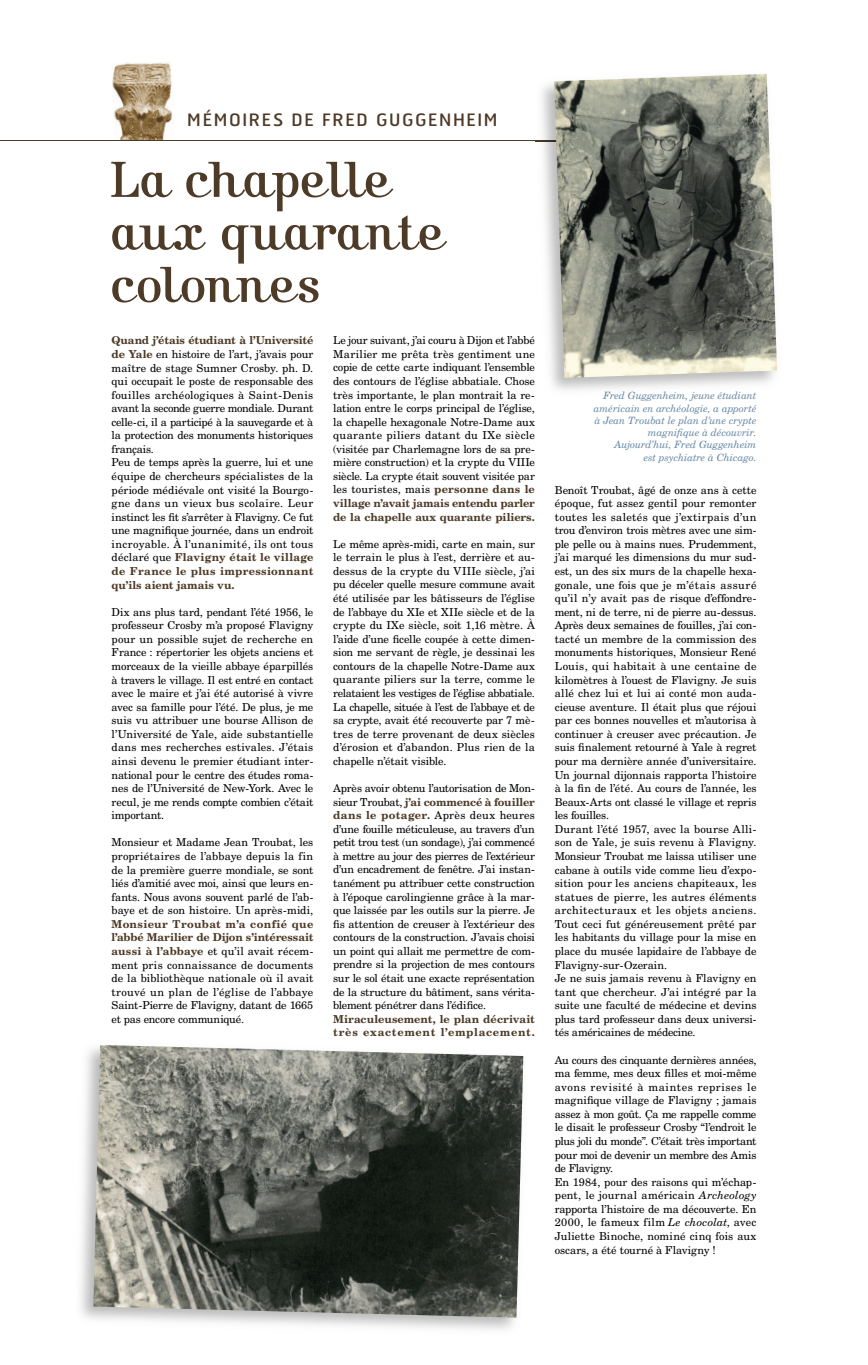
<style>
.page{position:relative;width:868px;height:1365px;background:#fff}
.page>*{position:absolute;margin:0;border:0;box-sizing:border-box;transform-origin:0 0}
.t1{font:52.5px/52.5px "Kursivschrift Stehend";letter-spacing:.03em;color:#4d3a27}
.t2{font:17.06px "Hermes";letter-spacing:.09em;color:#4d3a27}
.t3{font:10.94px/13.6px "New Century Schlbk";letter-spacing:-.005em;color:#000;text-align:justify}
.t4{font:700 10.94px/13.6px "New Century Schlbk";letter-spacing:.02em;color:#4d3a27}
.t5{font:italic 10.06px/12.2px "New Century Schlbk";letter-spacing:-.01em;color:#6788a4;text-align:right}
.s1{font-weight:700;color:#4d3a27}
.s2{font-style:italic}
</style>
<div class="page">
<img style="left:112px;top:62px;width:60px;height:78px">
<hr style="left:0;top:140px;width:536px;height:1px;background:#4d3a27">
<img style="left:93px;top:1044px;width:430px;height:273px">
<img style="left:536px;top:83px;width:236px;height:308px">
<img style="left:536px;top:140px;width:18px;height:1px">
<img style="left:554px;top:74px;width:223px;height:304px">
<h2 class="t2" style="left:187px;top:113px;width:312px">MÉMOIRES DE FRED GUGGENHEIM</h2>
<h1 class="t1" style="left:110px;top:161px;width:334px">La chapelle aux quarante colonnes</h1>
<p class="t3" style="left:112px;top:334px;width:203px;text-align:left"><span class="s1">Quand j’étais étudiant à l’Université de Yale</span> en histoire de l’art, j’avais pour maître de stage Sumner Crosby. ph. D. qui occupait le poste de responsable des fouilles archéologiques à Saint-Denis avant la seconde guerre mondiale. Durant celle-ci, il a participé à la sauvegarde et à la protection des monuments historiques français.<br>Peu de temps après la guerre, lui et une équipe de chercheurs spécialistes de la période médiévale ont visité la Bourgo&shy;gne dans un vieux bus scolaire. Leur instinct les fit s’arrêter à Flavigny. Ce fut une magnifique journée, dans un endroit incroyable. À l’unanimité, ils ont tous déclaré que <span class="s1">Flavigny était le village de France le plus impressionnant qu’ils aient jamais vu.</span></p>
<p class="t3" style="left:112px;top:606px;width:203px">Dix ans plus tard, pendant l’été 1956, le professeur Crosby m’a proposé Flavigny pour un possible sujet de recherche en France : répertorier les objets anciens et morceaux de la vieille abbaye éparpillés à travers le village. Il est entré en contact avec le maire et j’ai été autorisé à vivre avec sa famille pour l’été. De plus, je me suis vu attribuer une bourse Allison de l’Université de Yale, aide substantielle dans mes recherches estivales. J’étais ainsi devenu le premier étudiant inter&shy;national pour le centre des études roma&shy;nes de l’Université de New-York. Avec le recul, je me rends compte combien c’était important.</p>
<p class="t3" style="left:112px;top:836px;width:203px">Monsieur et Madame Jean Troubat, les propriétaires de l’abbaye depuis la fin de la première guerre mondiale, se sont liés d’amitié avec moi, ainsi que leurs en&shy;fants. Nous avons souvent parlé de l’ab&shy;baye et de son histoire. Un après-midi,</p>
<p class="t3" style="left:112px;top:918px;width:203px"><span class="s1">Monsieur Troubat m’a confié que l’abbé Marilier de Dijon s’intéressait aussi à l’abbaye</span> et qu’il avait récem&shy;ment pris connaissance de documents de la bibliothèque nationale où il avait trouvé un plan de l’église de l’abbaye Saint-Pierre de Flavigny, datant de 1665 et pas encore communiqué.</p>
<p class="t3" style="left:333px;top:334px;width:203px">Le jour suivant, j’ai couru à Dijon et l’abbé Marilier me prêta très gentiment une copie de cette carte indiquant l’ensemble des contours de l’église abbatiale. Chose très importante, le plan montrait la re&shy;lation entre le corps principal de l’église, la chapelle hexagonale Notre-Dame aux quarante piliers datant du IXe siècle (visitée par Charlemagne lors de sa pre&shy;mière construction) et la crypte du VIIIe siècle. La crypte était souvent visitée par les touristes, mais <span class="s1">personne dans le village n’avait jamais entendu parler de la chapelle aux quarante piliers.</span></p>
<p class="t3" style="left:333px;top:538px;width:203px">Le même après-midi, carte en main, sur le terrain le plus à l’est, derrière et au&shy;dessus de la crypte du VIIIe siècle, j’ai pu déceler quelle mesure commune avait été utilisée par les bâtisseurs de l’église de l’abbaye du XIe et XIIe siècle et de la crypte du IXe siècle, soit 1,16 mètre. À l’aide d’une ficelle coupée à cette dimen&shy;sion me servant de règle, je dessinai les contours de la chapelle Notre-Dame aux quarante piliers sur la terre, comme le relataient les vestiges de l’église abbatiale.<br>La chapelle, située à l’est de l’abbaye et de sa crypte, avait été recouverte par 7 mè&shy;tres de terre provenant de deux siècles d’érosion et d’abandon. Plus rien de la chapelle n’était visible.</p>
<p class="t3" style="left:333px;top:782px;width:203px">Après avoir obtenu l’autorisation de Mon&shy;sieur Troubat, <span class="s1">j’ai commencé à fouiller dans le potager.</span> Après deux heures d’une fouille méticuleuse, au travers d’un petit trou test (un sondage), j’ai commencé à mettre au jour des pierres de l’extérieur d’un encadrement de fenêtre. J’ai instan&shy;tanément pu attribuer cette construction à l’époque carolingienne grâce à la mar&shy;que laissée par les outils sur la pierre. Je fis attention de creuser à l’extérieur des contours de la construction. J’avais choisi un point qui allait me permettre de com&shy;prendre si la projection de mes contours sur le sol était une exacte représentation de la structure du bâtiment, sans vérita&shy;blement pénétrer dans l’édifice.</p>
<p class="t4" style="left:333px;top:1012px;width:203px">Miraculeusement, le plan décrivait très exactement l’emplacement.</p>
<p class="t5" style="left:594px;top:390px;width:164px">Fred Guggenheim, jeune étudiant américain en archéologie, a apporté à Jean Troubat le plan d’une crypte magnifique à découvrir.<br>Aujourd’hui, Fred Guggenheim<br>est psychiatre à Chicago.</p>
<p class="t3" style="left:555px;top:484px;width:203px;text-align:left">Benoît Troubat, âgé de onze ans à cette époque, fut assez gentil pour remonter toutes les saletés que j’extirpais d’un trou d’environ trois mètres avec une sim&shy;ple pelle ou à mains nues. Prudemment, j’ai marqué les dimensions du mur sud&shy;est, un des six murs de la chapelle hexa&shy;gonale, une fois que je m’étais assuré qu’il n’y avait pas de risque d’effondre&shy;ment, ni de terre, ni de pierre au-dessus.<br>Après deux semaines de fouilles, j’ai con&shy;tacté un membre de la commission des monuments historiques, Monsieur René Louis, qui habitait à une centaine de kilomètres à l’ouest de Flavigny. Je suis allé chez lui et lui ai conté mon auda&shy;cieuse aventure. Il était plus que réjoui par ces bonnes nouvelles et m’autorisa à continuer à creuser avec précaution. Je suis finalement retourné à Yale à regret pour ma dernière année d’universitaire.<br>Un journal dijonnais rapporta l’histoire à la fin de l’été. Au cours de l’année, les Beaux-Arts ont classé le village et repris les fouilles.<br>Durant l’été 1957, avec la bourse Alli&shy;son de Yale, je suis revenu à Flavigny.<br>Monsieur Troubat me laissa utiliser une cabane à outils vide comme lieu d’expo&shy;sition pour les anciens chapiteaux, les statues de pierre, les autres éléments architecturaux et les objets anciens.<br>Tout ceci fut généreusement prêté par les habitants du village pour la mise en place du musée lapidaire de l’abbaye de Flavigny-sur-Ozerain.<br>Je ne suis jamais revenu à Flavigny en tant que chercheur. J’ai intégré par la suite une faculté de médecine et devins plus tard professeur dans deux universi&shy;tés américaines de médecine.</p>
<p class="t3" style="left:555px;top:1053px;width:203px;text-align:left">Au cours des cinquante dernières années, ma femme, mes deux filles et moi-même avons revisité à maintes reprises le magnifique village de Flavigny ; jamais assez à mon goût. Ça me rappelle comme le disait le professeur Crosby “l’endroit le plus joli du monde”. C’était très important pour moi de devenir un membre des Amis de Flavigny.<br>En 1984, pour des raisons qui m’échap&shy;pent, le journal américain <span class="s2">Archeology </span>rapporta l’histoire de ma découverte. En 2000, le fameux film <span class="s2">Le chocolat</span>, avec Juliette Binoche, nominé cinq fois aux oscars, a été tourné à Flavigny !</p>
</div>
